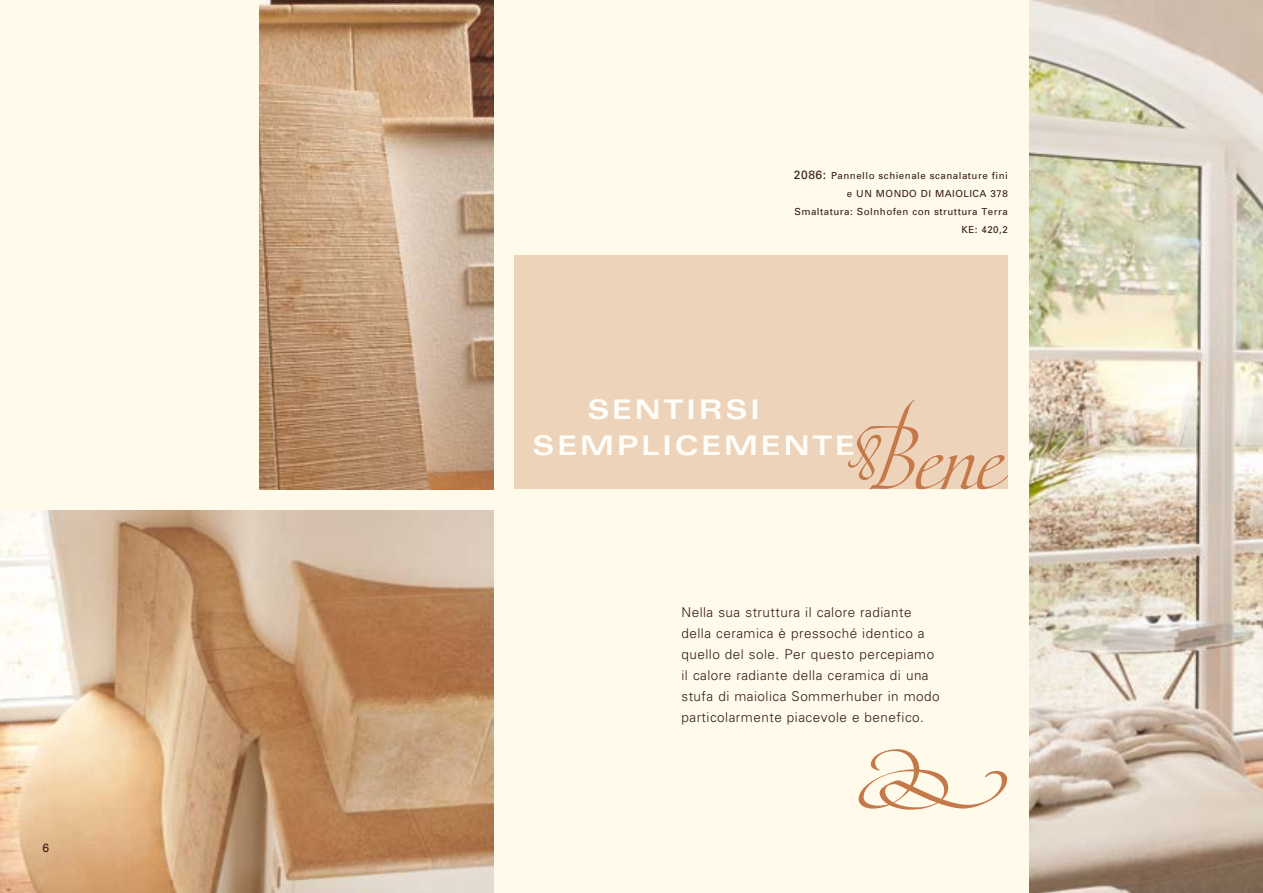
<style>
.page{position:relative;width:1263px;height:893px;background:#fffaea}
.page>*{position:absolute;margin:0;border:0;box-sizing:border-box;transform-origin:0 0}
.t1{font:90px "Maestro A";color:#c57848}
.t2{font:90px "Maestro Flourishes";color:#c57848}
.t3{font:700 expanded 27px/36px "Univers";letter-spacing:.1em;color:#fffdf7}
.t4{font:300 13.5px/21px "Univers";letter-spacing:.035em;color:#341a19}
.t5{font:12px "Univers";color:#341a19}
.t6{font:9.75px/18px "Univers";letter-spacing:.05em;color:#341a19;text-align:right}
.s1{font-size:12px}
.s2{font-family:"Maestro D"}
</style>
<div class="page">
<img style="left:0;top:510px;width:493px;height:383px">
<img style="left:1029px;top:0;width:234px;height:893px">
<img style="left:259px;top:0;width:234px;height:489px">
<div style="left:514px;top:255px;width:494px;height:234px;background:#edd3b9"></div>
<p class="t5" style="left:43px;top:840px;width:8px">6</p>
<p class="t6" style="left:794px;top:167px;width:215px"><span class="s1">2086:</span> Pannello schienale scanalature fini e UN MONDO DI MAIOLICA 378<br>Smaltatura: Solnhofen con struttura Terra<br>KE: 420,2</p>
<h2 class="t3" style="left:533px;top:391px;width:324px;text-indent:55px">SENTIRSI<br>SEMPLICEMENTE</h2>
<h1 class="t1" style="left:846px;top:405px;width:157px"><span class="s2">B</span>ene</h1>
<p class="t4" style="left:681px;top:601px;width:260px">Nella sua struttura il calore radiante della ceramica è pressoché identico a quello del sole. Per questo percepiamo il calore radiante della ceramica di una stufa di maiolica Sommerhuber in modo particolarmente piacevole e benefico.</p>
<h1 class="t2" style="left:850px;top:719px;width:161px">|</h1>
</div>
